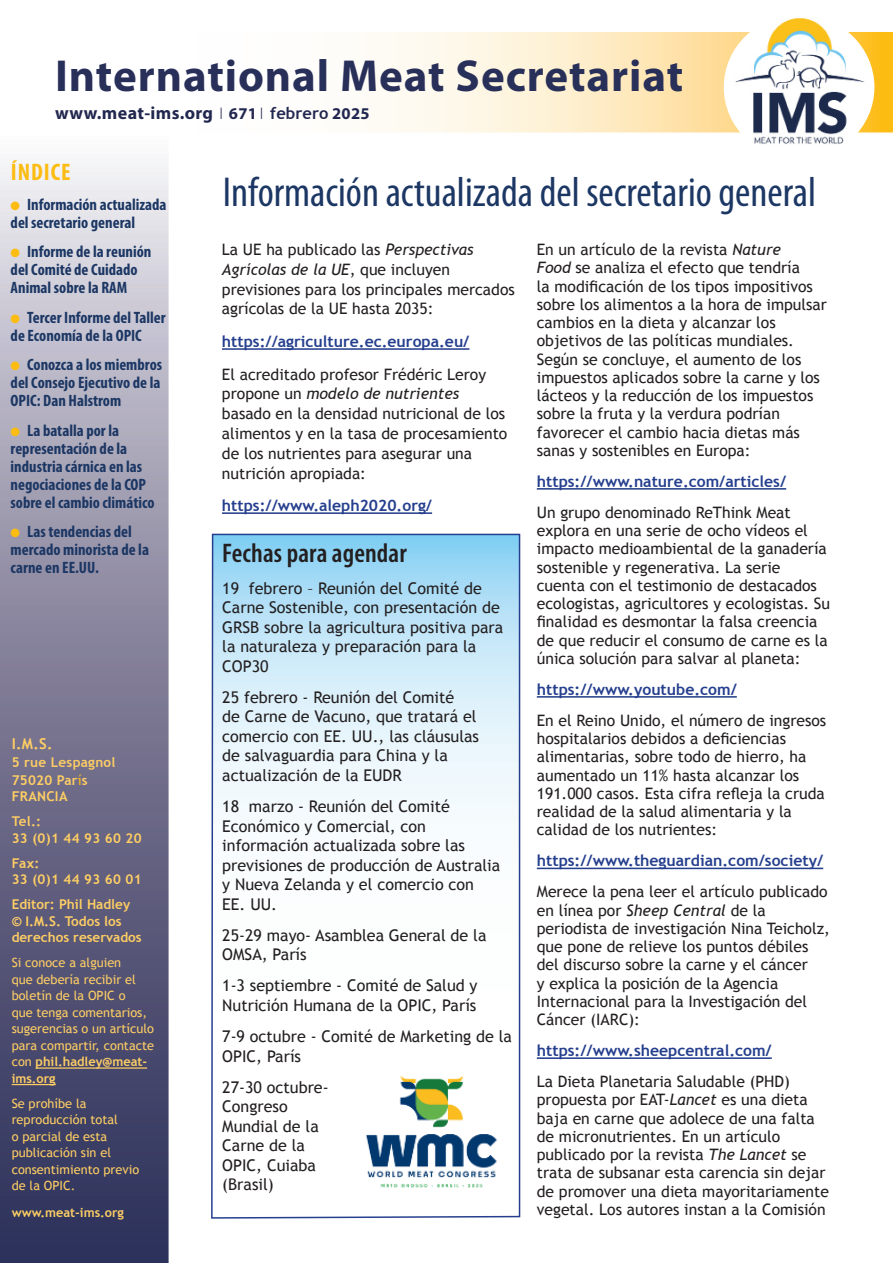
<style>
.page{position:relative;width:893px;height:1263px;background:#fff}
.page>*{position:absolute;margin:0;border:0;box-sizing:border-box;transform-origin:0 0}
.t1{font:700 45px "Myriad Pro";letter-spacing:.02em;color:#282f59}
.Head1{font:condensed 42px "Myriad Pro";color:#1c3764}
.BodyCopy{font:600 condensed 27px "Myriad Pro";letter-spacing:.005em;color:#231f20}
.t2{font:700 condensed 24px "Myriad Pro";letter-spacing:.04em;color:#fdbc12}
.t3{font:700 18px "Myriad Pro";letter-spacing:.02em;color:#22274f}
.t4{font:700 condensed 16.5px/18px "Myriad Pro";color:#1c3764}
.BodyCopy-2{font:16.2px/19.5px "Trebuchet MS";color:#231f20}
.SubheadBlue{font:15.75px/18.3px "Trebuchet MS";color:#231f20}
.SubheadBlue-2{font:700 15.75px "Trebuchet MS";color:#253f8e}
.t5{font:700 15px "Trebuchet MS";color:#fece64}
.t6{font:700 13.5px/16.5px "Trebuchet MS";color:#fece64}
.t7{font:700 13.5px "Trebuchet MS";letter-spacing:.02em;color:#fece64}
.t8{font:12.75px/16.5px "Trebuchet MS";color:#fece64}
.t9{font:700 12.75px "Trebuchet MS";color:#fece64}
.s1{font-family:"Gill Sans";font-weight:300;font-size:16.5px}
.s2{font-size:16.5px}
.s3{font-family:"Trebuchet MS";font-size:16.5px}
.s4{color:#fdbc12}
.s5{font-weight:400;color:#fdbc12}
.s6{font-weight:700}
.s7{font-style:italic}
</style>
<div class="page">
<svg style="left:0;top:163px;width:169px;height:1100px;background:#81809a"></svg>
<svg style="left:380px;top:32px;width:513px;height:102px;background:#feecc6"></svg>
<img style="left:724px;top:18px;width:150px;height:126px">
<hr style="left:36px;top:1067px;width:111px;height:2px;background:#fece64">
<hr style="left:12px;top:1084px;width:44px;height:1px;background:#fece64">
<hr style="left:222px;top:348px;width:247px;height:2px;background:#253f8e">
<hr style="left:222px;top:512px;width:210px;height:2px;background:#253f8e">
<hr style="left:537px;top:488px;width:249px;height:2px;background:#253f8e">
<hr style="left:537px;top:696px;width:200px;height:2px;background:#253f8e">
<hr style="left:537px;top:868px;width:286px;height:1px;background:#253f8e">
<hr style="left:537px;top:1057px;width:235px;height:2px;background:#253f8e">
<svg style="left:211px;top:533px;width:310px;height:686px"></svg>
<img style="left:364px;top:1069px;width:143px;height:122px">
<p class="t1" style="left:55px;top:46px;width:630px">International Meat Secretariat</p>
<p class="t3" style="left:55px;top:101px;width:316px">www.meat-ims.org <span class="s1">1</span> <span class="s2">671</span><span class="s1">1</span> <span class="s3">febrero</span> <span class="s2">2025</span></p>
<p class="t2" style="left:11px;top:159px;width:61px">ÍNDICE</p>
<p class="t4" style="left:11px;top:196px;width:157px"><span class="s4">●</span> Información actualizada del secretario general</p>
<p class="t4" style="left:11px;top:243px;width:142px"><span class="s4">●</span> Informe de la reunión del Comité de Cuidado<br>Animal sobre la RAM</p>
<p class="t4" style="left:11px;top:309px;width:157px"><span class="s4">●</span> Tercer Informe del Taller de Economía de la OPIC</p>
<p class="t4" style="left:11px;top:356px;width:153px;text-align:justify"><span class="s4">●</span> Conozca a los miembros del Consejo Ejecutivo de la OPIC: Dan Halstrom</p>
<p class="t4" style="left:11px;top:422px;width:145px"><span class="s4">●</span> La batalla por la representación de la industria cárnica en las negociaciones de la COP sobre el cambio climático</p>
<p class="t4" style="left:11px;top:523px;width:140px"><span class="s4">●</span> Las tendencias del mercado minorista de la carne en EE.UU.</p>
<p class="t5" style="left:12px;top:734px;width:43px">I.M.S.</p>
<p class="t7" style="left:12px;top:754px;width:105px">5 rue Lespagnol</p>
<p class="t7" style="left:12px;top:772px;width:78px">75020 Par<span class="s5">í</span>s</p>
<p class="t7" style="left:12px;top:788px;width:57px">FRANCIA</p>
<p class="t6" style="left:12px;top:813px;width:31px">Tel.:</p>
<p class="t6" style="left:12px;top:830px;width:132px">33 (0)1 44 93 60 20</p>
<p class="t6" style="left:12px;top:855px;width:29px">Fax:</p>
<p class="t6" style="left:12px;top:871px;width:132px">33 (0)1 44 93 60 01</p>
<p class="t6" style="left:12px;top:896px;width:132px">Editor: Phil Hadley © I.M.S. Todos los derechos reservados</p>
<p class="t8" style="left:12px;top:955px;width:144px">Si conoce a alguien<br>que debería recibir el boletín de la OPIC o<br>que tenga comentarios, sugerencias o un artículo para compartir, contacte con <span class="s6">phil.hadley@meat&shy;ims.org</span></p>
<p class="t8" style="left:12px;top:1095px;width:129px">Se prohíbe la reproducción total<br>o parcial de esta publicación sin el consentimiento previo de la OPIC.</p>
<p class="t9" style="left:12px;top:1204px;width:114px">www.meat-ims.org</p>
<p class="Head1" style="left:223px;top:167px;width:595px">Información actualizada del secretario general</p>
<p class="SubheadBlue" style="left:222px;top:240px;width:294px;line-height:19.8px">La UE ha publicado las <span class="s7">Perspectivas Agrícolas de la UE</span>, que incluyen previsiones para los principales mercados agrícolas de la UE hasta 2035:</p>
<p class="SubheadBlue-2" style="left:222px;top:332px;width:249px">https://agriculture.ec.europa.eu/</p>
<p class="SubheadBlue" style="left:222px;top:364px;width:287px;line-height:19.8px">El acreditado profesor Frédéric Leroy propone un <span class="s7">modelo de nutrientes </span>basado en la densidad nutricional de los alimentos y en la tasa de procesamiento de los nutrientes para asegurar una nutrición apropiada:</p>
<p class="SubheadBlue-2" style="left:222px;top:496px;width:212px">https://www.aleph2020.org/</p>
<p class="SubheadBlue" style="left:537px;top:241px;width:292px">En un artículo de la revista <span class="s7">Nature<br>Food</span> se analiza el efecto que tendría<br>la modificación de los tipos impositivos sobre los alimentos a la hora de impulsar cambios en la dieta y alcanzar los objetivos de las políticas mundiales.<br>Según se concluye, el aumento de los impuestos aplicados sobre la carne y los lácteos y la reducción de los impuestos sobre la fruta y la verdura podrían favorecer el cambio hacia dietas más sanas y sostenibles en Europa:</p>
<p class="SubheadBlue-2" style="left:537px;top:471px;width:251px">https://www.nature.com/articles/</p>
<p class="SubheadBlue" style="left:537px;top:503px;width:295px">Un grupo denominado ReThink Meat explora en una serie de ocho vídeos el impacto medioambiental de la ganadería sostenible y regenerativa. La serie cuenta con el testimonio de destacados ecologistas, agricultores y ecologistas. Su finalidad es desmontar la falsa creencia de que reducir el consumo de carne es la única solución para salvar al planeta:</p>
<p class="SubheadBlue-2" style="left:537px;top:679px;width:201px">https://www.youtube.com/</p>
<p class="SubheadBlue" style="left:537px;top:711px;width:291px">En el Reino Unido, el número de ingresos hospitalarios debidos a deficiencias alimentarias, sobre todo de hierro, ha aumentado un 11% hasta alcanzar los 191.000 casos. Esta cifra refleja la cruda realidad de la salud alimentaria y la calidad de los nutrientes:</p>
<p class="SubheadBlue-2" style="left:537px;top:851px;width:288px">https://www.theguardian.com/society/</p>
<p class="SubheadBlue" style="left:537px;top:883px;width:295px">Merece la pena leer el artículo publicado en línea por <span class="s7">Sheep Central</span> de la periodista de investigación Nina Teicholz, que pone de relieve los puntos débiles del discurso sobre la carne y el cáncer<br>y explica la posición de la Agencia Internacional para la Investigación del Cáncer (IARC):</p>
<p class="SubheadBlue-2" style="left:537px;top:1041px;width:236px">https://www.sheepcentral.com/</p>
<p class="SubheadBlue" style="left:537px;top:1073px;width:294px">La Dieta Planetaria Saludable (PHD) propuesta por EAT-<span class="s7">Lancet</span> es una dieta baja en carne que adolece de una falta de micronutrientes. En un artículo publicado por la revista <span class="s7">The Lancet</span> se trata de subsanar esta carencia sin dejar de promover una dieta mayoritariamente vegetal. Los autores instan a la Comisión</p>
<p class="BodyCopy" style="left:222px;top:539px;width:186px">Fechas para agendar</p>
<p class="BodyCopy-2" style="left:222px;top:578px;width:283px">19 febrero – Reunión del Comité de<br>Carne Sostenible, con presentación de<br>GRSB sobre la agricultura positiva para la naturaleza y preparación para la<br>COP30</p>
<p class="BodyCopy-2" style="left:222px;top:687px;width:258px">25 febrero - Reunión del Comité<br>de Carne de Vacuno, que tratará el comercio con EE. UU., las cláusulas de salvaguardia para China y la actualización de la EUDR</p>
<p class="BodyCopy-2" style="left:222px;top:797px;width:280px">18 marzo - Reunión del Comité<br>Económico y Comercial, con información actualizada sobre las previsiones de producción de Australia y Nueva Zelanda y el comercio con<br>EE. UU.</p>
<p class="BodyCopy-2" style="left:222px;top:925px;width:266px">25-29 mayo- Asamblea General de la<br>OMSA, París</p>
<p class="BodyCopy-2" style="left:222px;top:976px;width:257px">1-3 septiembre - Comité de Salud y<br>Nutrición Humana de la OPIC, París</p>
<p class="BodyCopy-2" style="left:222px;top:1027px;width:291px">7-9 octubre - Comité de Marketing de la<br>OPIC, París</p>
<p class="BodyCopy-2" style="left:222px;top:1077px;width:108px">27-30 octubre-<br>Congreso<br>Mundial de la<br>Carne de la<br>OPIC, Cuiaba (Brasil)</p>
</div>
